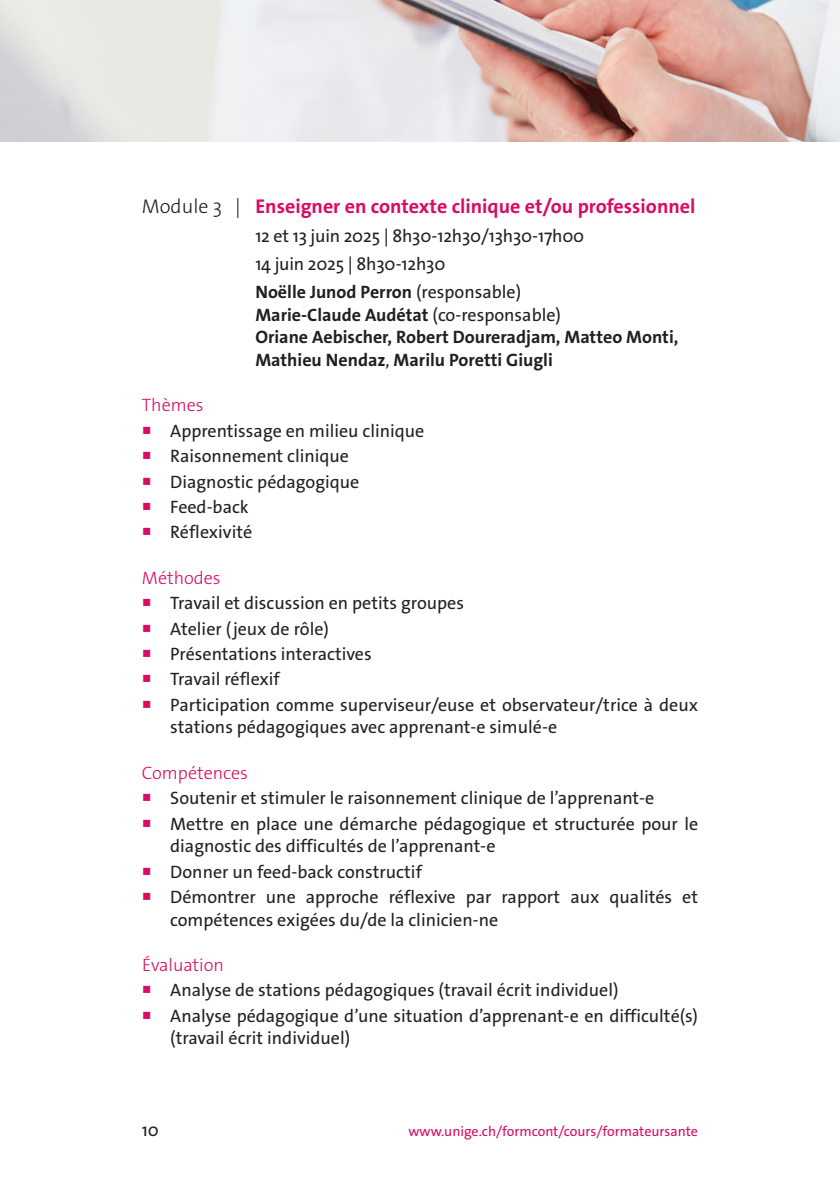
<style>
.page{position:relative;width:840px;height:1191px;background:#fff}
.page>*{position:absolute;margin:0;border:0;box-sizing:border-box;transform-origin:0 0}
.texte{font:700 20px "The Sans Os F";color:#db0a62}
.retrait5{font:18px/22.6px "The Sans Os F";color:#231f20}
.texte-2{font:700 18px/22.6px "The Sans Os F";color:#231f20}
.texte-3{font:300 18px "The Sans Os F";color:#db0a62}
.t1{font:14px "The Sans Os F";color:#db0a62}
.s1{font-weight:300;color:#231f20}
.s2{font-weight:400}
.s3{color:#db0a62}
</style>
<div class="page">
<img style="left:0;top:0;width:839px;height:142px">
<p class="texte" style="left:142px;top:194px;width:555px"><span class="s1">Module 3 |</span> Enseigner en contexte clinique et/ou professionnel</p>
<p class="retrait5" style="left:255px;top:224px;width:330px">12 et 13 juin 2025 | 8h30-12h30/13h30-17h00</p>
<p class="retrait5" style="left:255px;top:253px;width:191px">14 juin 2025 | 8h30-12h30</p>
<p class="texte-2" style="left:255px;top:281px;width:267px">Noëlle Junod Perron <span class="s2">(responsable)</span></p>
<p class="texte-2" style="left:255px;top:303px;width:307px">Marie-Claude Audétat <span class="s2">(co-responsable)</span></p>
<p class="texte-2" style="left:255px;top:326px;width:424px">Oriane Aebischer, Robert Doureradjam, Matteo Monti,<br>Mathieu Nendaz<span class="s2">,</span> Marilu Poretti Giugli</p>
<p class="texte-3" style="left:142px;top:393px;width:63px">Thèmes</p>
<p class="retrait5" style="left:142px;top:419px;width:284px"><span class="s3">○</span> Apprentissage en milieu clinique</p>
<p class="retrait5" style="left:142px;top:445px;width:208px"><span class="s3">○</span> Raisonnement clinique</p>
<p class="retrait5" style="left:142px;top:470px;width:219px"><span class="s3">○</span> Diagnostic pédagogique</p>
<p class="retrait5" style="left:142px;top:496px;width:108px"><span class="s3">○</span> Feed-back</p>
<p class="retrait5" style="left:142px;top:521px;width:112px"><span class="s3">○</span> Réflexivité</p>
<p class="texte-3" style="left:142px;top:566px;width:80px">Méthodes</p>
<p class="retrait5" style="left:142px;top:592px;width:323px"><span class="s3">○</span> Travail et discussion en petits groupes</p>
<p class="retrait5" style="left:142px;top:617px;width:188px"><span class="s3">○</span> Atelier (jeux de rôle)</p>
<p class="retrait5" style="left:142px;top:642px;width:231px"><span class="s3">○</span> Présentations interactives</p>
<p class="retrait5" style="left:142px;top:668px;width:139px"><span class="s3">○</span> Travail réflexif</p>
<p class="retrait5" style="left:170px;top:693px;width:529px;text-indent:-28px"><span class="s3">○</span> Participation comme superviseur/euse et observateur/trice à deux stations pédagogiques avec apprenant-e simulé-e</p>
<p class="texte-3" style="left:142px;top:761px;width:107px">Compétences</p>
<p class="retrait5" style="left:142px;top:787px;width:513px"><span class="s3">○</span> Soutenir et stimuler le raisonnement clinique de l’apprenant-e</p>
<p class="retrait5" style="left:170px;top:812px;width:529px;text-indent:-28px"><span class="s3">○</span> Mettre en place une démarche pédagogique et structurée pour le diagnostic des difficultés de l’apprenant-e</p>
<p class="retrait5" style="left:142px;top:860px;width:281px"><span class="s3">○</span> Donner un feed-back constructif</p>
<p class="retrait5" style="left:170px;top:885px;width:529px;text-indent:-28px"><span class="s3">○</span> Démontrer une approche réflexive par rapport aux qualités et compétences exigées du/de la clinicien-ne</p>
<p class="texte-3" style="left:142px;top:953px;width:83px">Évaluation</p>
<p class="retrait5" style="left:142px;top:979px;width:478px"><span class="s3">○</span> Analyse de stations pédagogiques (travail écrit individuel)</p>
<p class="retrait5" style="left:170px;top:1004px;width:529px;text-indent:-28px"><span class="s3">○</span> Analyse pédagogique d’une situation d’apprenant-e en difficulté(s) (travail écrit individuel)</p>
<p class="retrait5" style="left:142px;top:1119px;width:19px">10</p>
<p class="t1" style="left:408px;top:1122px;width:291px">www.unige.ch/formcont/cours/formateursante</p>
</div>
